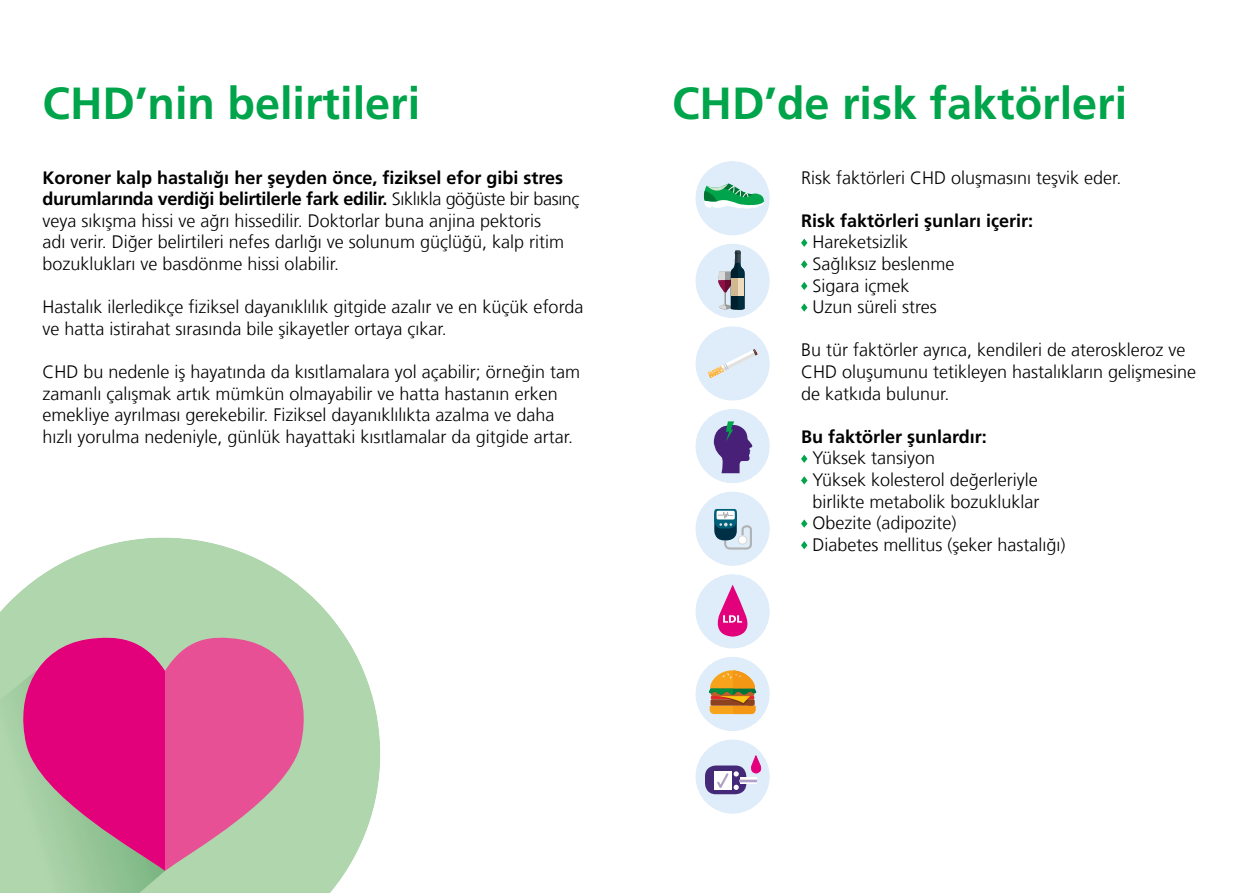
<style>
.page{position:relative;width:1259px;height:893px;background:#fff}
.page>*{position:absolute;margin:0;border:0;box-sizing:border-box;transform-origin:0 0}
.t1{font:700 45px "Frutiger LT Com";color:#00a44a}
.t2{font:300 18px/21.6px "Frutiger LT Com";color:#000}
.t3{font:700 18px "Frutiger LT Com";color:#000}
.s1{font-weight:700}
</style>
<div class="page">
<svg style="left:801px;top:239px;width:6px;height:8px"></svg>
<svg style="left:801px;top:260px;width:6px;height:8px"></svg>
<svg style="left:801px;top:282px;width:6px;height:8px"></svg>
<svg style="left:801px;top:303px;width:6px;height:9px"></svg>
<svg style="left:801px;top:455px;width:6px;height:8px"></svg>
<svg style="left:801px;top:476px;width:6px;height:8px"></svg>
<svg style="left:801px;top:519px;width:6px;height:9px"></svg>
<svg style="left:801px;top:541px;width:6px;height:8px"></svg>
<svg style="left:0;top:537px;width:380px;height:356px;fill:#b0d6ae"></svg>
<svg style="left:14px;top:634px;width:298px;height:237px;background:#d47e9d"></svg>
<svg style="left:0;top:638px;width:165px;height:255px;background:#c75c8d"></svg>
<div style="left:695px;top:244px;width:75px;height:74px;background:#dfedfa;border-radius:50%"></div>
<svg style="left:718px;top:251px;width:27px;height:59px"></svg>
<div style="left:695px;top:657px;width:75px;height:74px;background:#dfedfa;border-radius:50%"></div>
<svg style="left:709px;top:670px;width:47px;height:44px;background:#c69541"></svg>
<div style="left:695px;top:409px;width:75px;height:74px;background:#dfedfa;border-radius:50%"></div>
<svg style="left:714px;top:421px;width:38px;height:52px"></svg>
<div style="left:695px;top:326px;width:75px;height:75px;background:#dfedfa;border-radius:50%"></div>
<svg style="left:707px;top:349px;width:51px;height:29px"></svg>
<div style="left:695px;top:739px;width:75px;height:75px;background:#dfedfa;border-radius:50%"></div>
<div style="left:705px;top:765px;width:41px;height:29px;background:#432978;border-radius:11px"></div>
<div style="left:714px;top:771px;width:17px;height:19px;background:#fff"></div>
<svg style="left:715px;top:755px;width:47px;height:36px"></svg>
<div style="left:695px;top:491px;width:75px;height:75px;background:#dfedfa;border-radius:50%"></div>
<svg style="left:714px;top:509px;width:38px;height:41px"></svg>
<div style="left:695px;top:161px;width:75px;height:75px;background:#dfedfa;border-radius:50%"></div>
<svg style="left:704px;top:184px;width:60px;height:25px"></svg>
<div style="left:695px;top:574px;width:75px;height:75px;background:#dfedfa;border-radius:50%"></div>
<svg style="left:717px;top:585px;width:31px;height:52px"></svg>
<h1 class="t1" style="left:43px;top:77px;width:379px">CHD’nin belirtileri</h1>
<h1 class="t1" style="left:672px;top:77px;width:457px">CHD’de risk faktörleri</h1>
<p class="t2" style="left:43px;top:167px;width:538px"><span class="s1">Koroner kalp hastalığı her şeyden önce, fiziksel efor gibi stres durumlarında verdiği belirtilerle fark edilir.</span> Sıklıkla göğüste bir basınç veya sıkışma hissi ve ağrı hissedilir. Doktorlar buna anjina pektoris<br>adı verir. Diğer belirtileri nefes darlığı ve solunum güçlüğü, kalp ritim bozuklukları ve basdönme hissi olabilir.</p>
<p class="t2" style="left:43px;top:296px;width:542px">Hastalık ilerledikçe fiziksel dayanıklılık gitgide azalır ve en küçük eforda ve hatta istirahat sırasında bile şikayetler ortaya çıkar.</p>
<p class="t2" style="left:43px;top:361px;width:539px">CHD bu nedenle iş hayatında da kısıtlamalara yol açabilir; örneğin tam zamanlı çalışmak artık mümkün olmayabilir ve hatta hastanın erken emekliye ayrılması gerekebilir. Fiziksel dayanıklılıkta azalma ve daha hızlı yorulma nedeniyle, günlük hayattaki kısıtlamalar da gitgide artar.</p>
<p class="t2" style="left:801px;top:167px;width:322px">Risk faktörleri CHD oluşmasını teşvik eder.</p>
<p class="t3" style="left:801px;top:210px;width:234px">Risk faktörleri şunları içerir:</p>
<p class="t2" style="left:812px;top:232px;width:144px">Hareketsizlik<br>Sağlıksız beslenme<br>Sigara içmek<br>Uzun süreli stres</p>
<p class="t2" style="left:801px;top:340px;width:397px">Bu tür faktörler ayrıca, kendileri de ateroskleroz ve<br>CHD oluşumunu tetikleyen hastalıkların gelişmesine de katkıda bulunur.</p>
<p class="t3" style="left:801px;top:426px;width:187px">Bu faktörler şunlardır:</p>
<p class="t2" style="left:812px;top:448px;width:255px">Yüksek tansiyon<br>Yüksek kolesterol değerleriyle birlikte metabolik bozukluklar<br>Obezite (adipozite)<br>Diabetes mellitus (şeker hastalığı)</p>
</div>
